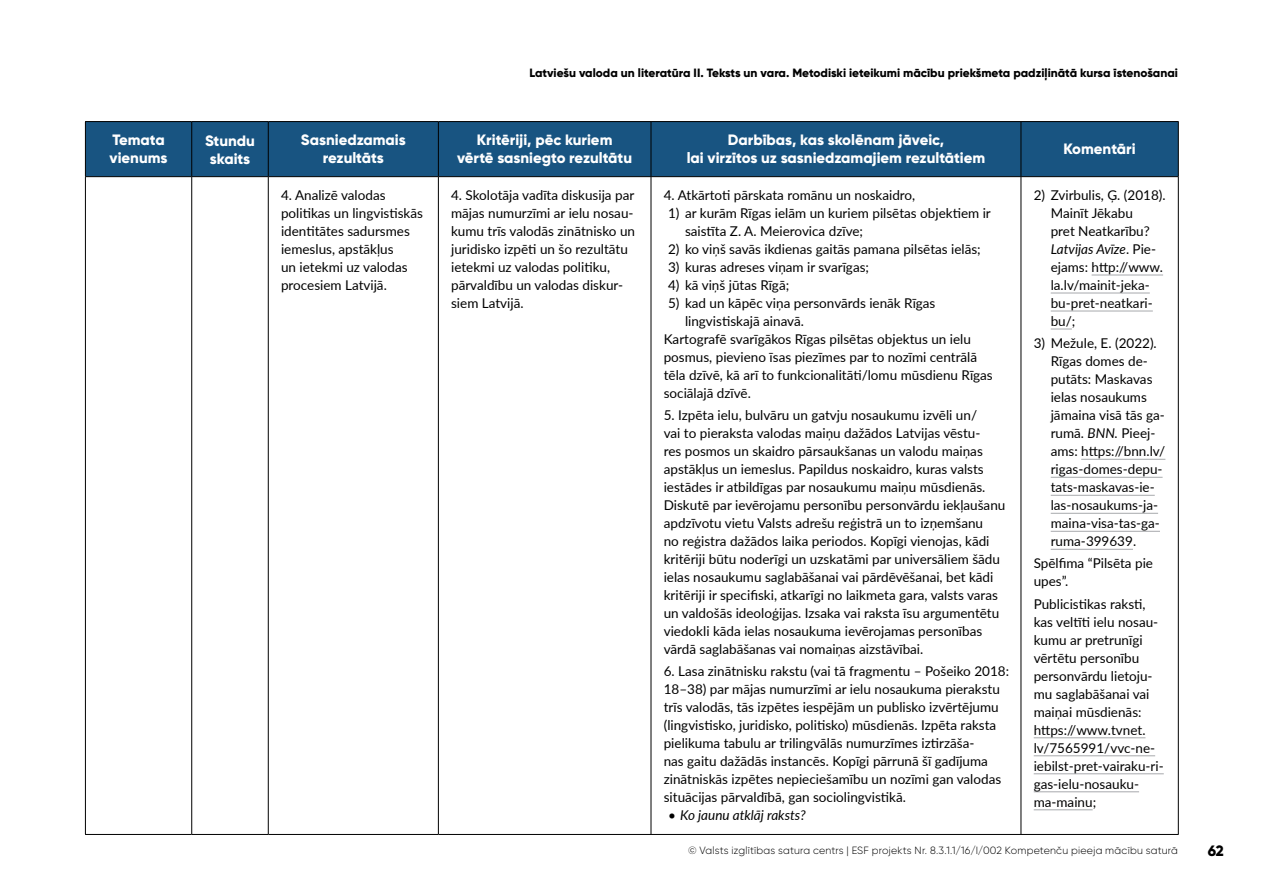
<style>
.page{position:relative;width:1263px;height:893px;background:#fff}
.page>*{position:absolute;margin:0;border:0;box-sizing:border-box;transform-origin:0 0}
.t1{font:800 15px/18px "Gilroy";color:#fff;text-align:center}
.t2{font:800 15px "Gilroy";color:#000}
.t3{font:13.5px/18px "Lato";color:#000}
.t4{font:italic 13.5px "Lato";color:#000}
.t5{font:800 12px "Gilroy";color:#000}
.t6{font:300 10.5px "Gilroy";letter-spacing:.02em;color:#000}
.s1{font-style:italic}
.s2{font-style:normal}
</style>
<div class="page">
<div style="left:86px;top:122px;width:1092px;height:54px;background:#185481"></div>
<hr style="left:191px;top:122px;width:1px;height:54px;background:#000">
<hr style="left:268px;top:122px;width:1px;height:54px;background:#000">
<hr style="left:438px;top:122px;width:1px;height:54px;background:#000">
<hr style="left:651px;top:122px;width:1px;height:54px;background:#000">
<hr style="left:1020px;top:122px;width:1px;height:54px;background:#000">
<hr style="left:191px;top:177px;width:1px;height:657px;background:#000">
<hr style="left:268px;top:177px;width:1px;height:657px;background:#000">
<hr style="left:438px;top:177px;width:1px;height:657px;background:#000">
<hr style="left:651px;top:177px;width:1px;height:657px;background:#000">
<hr style="left:1020px;top:177px;width:1px;height:657px;background:#000">
<hr style="left:85px;top:834px;width:107px;height:1px;background:#000">
<hr style="left:192px;top:834px;width:76px;height:1px;background:#000">
<hr style="left:268px;top:834px;width:170px;height:1px;background:#000">
<hr style="left:438px;top:834px;width:213px;height:1px;background:#000">
<hr style="left:651px;top:834px;width:370px;height:1px;background:#000">
<hr style="left:1021px;top:834px;width:158px;height:1px;background:#000">
<hr style="left:85px;top:177px;width:1px;height:657px;background:#000">
<hr style="left:1178px;top:177px;width:1px;height:657px;background:#000">
<hr style="left:85px;top:121px;width:107px;height:1px;background:#000">
<hr style="left:85px;top:122px;width:1px;height:54px;background:#000">
<hr style="left:192px;top:121px;width:76px;height:1px;background:#000">
<hr style="left:268px;top:121px;width:170px;height:1px;background:#000">
<hr style="left:438px;top:121px;width:213px;height:1px;background:#000">
<hr style="left:651px;top:121px;width:370px;height:1px;background:#000">
<hr style="left:1021px;top:121px;width:158px;height:1px;background:#000">
<hr style="left:1178px;top:122px;width:1px;height:54px;background:#000">
<hr style="left:85px;top:176px;width:107px;height:1px;background:#000">
<hr style="left:192px;top:176px;width:76px;height:1px;background:#000">
<hr style="left:268px;top:176px;width:170px;height:1px;background:#000">
<hr style="left:438px;top:176px;width:213px;height:1px;background:#000">
<hr style="left:651px;top:176px;width:370px;height:1px;background:#000">
<hr style="left:1021px;top:176px;width:158px;height:1px;background:#000">
<hr style="left:1091px;top:275px;width:72px;height:1px;background:#a7a9ac">
<hr style="left:1051px;top:293px;width:99px;height:1px;background:#a7a9ac">
<hr style="left:1051px;top:311px;width:102px;height:1px;background:#a7a9ac">
<svg style="left:1051px;top:329px;width:21px;height:1px"></svg>
<hr style="left:1081px;top:459px;width:84px;height:1px;background:#a7a9ac">
<hr style="left:1051px;top:477px;width:111px;height:1px;background:#a7a9ac">
<hr style="left:1051px;top:495px;width:104px;height:1px;background:#a7a9ac">
<hr style="left:1051px;top:513px;width:107px;height:1px;background:#a7a9ac">
<hr style="left:1051px;top:531px;width:109px;height:1px;background:#a7a9ac">
<hr style="left:1051px;top:549px;width:82px;height:1px;background:#a7a9ac">
<hr style="left:1034px;top:737px;width:111px;height:1px;background:#a7a9ac">
<hr style="left:1034px;top:755px;width:121px;height:1px;background:#a7a9ac">
<hr style="left:1034px;top:773px;width:130px;height:1px;background:#a7a9ac">
<hr style="left:1034px;top:791px;width:105px;height:1px;background:#a7a9ac">
<hr style="left:1034px;top:809px;width:59px;height:1px;background:#a7a9ac">
<p class="t5" style="left:529px;top:65px;width:650px">Latviešu valoda un literatūra II. Teksts un vara. Metodiski ieteikumi mācību priekšmeta padziļinātā kursa īstenošanai</p>
<p class="t1" style="left:110px;top:130px;width:60px;text-align:left">Temata vienums</p>
<p class="t1" style="left:205px;top:132px;width:51px">Stundu skaits</p>
<p class="t1" style="left:301px;top:130px;width:106px">Sasniedzamais rezultāts</p>
<p class="t1" style="left:457px;top:130px;width:177px">Kritēriji, pēc kuriem vērtē sasniegto rezultātu</p>
<p class="t1" style="left:687px;top:130px;width:300px">Darbības, kas skolēnam jāveic,<br>lai virzītos uz sasniedzamajiem rezultātiem</p>
<p class="t1" style="left:1063px;top:139px;width:74px">Komentāri</p>
<p class="t3" style="left:281px;top:185px;width:143px">4. Analizē valodas politikas un lingvistiskās identitātes sadursmes iemeslus, apstākļus<br>un ietekmi uz valodas procesiem Latvijā.</p>
<p class="t3" style="left:451px;top:185px;width:185px">4. Skolotāja vadīta diskusija par mājas numurzīmi ar ielu nosau&shy;kumu trīs valodās zinātnisko un juridisko izpēti un šo rezultātu ietekmi uz valodas politiku, pārvaldību un valodas diskur&shy;siem Latvijā.</p>
<p class="t3" style="left:664px;top:185px;width:253px">4. Atkārtoti pārskata romānu un noskaidro,</p>
<p class="t3" style="left:1051px;top:185px;width:116px;text-indent:-17px">2) Zvirbulis, Ģ. (2018).<br>Mainīt Jēkabu<br>pret Neatkarību?<br><span class="s1">Latvijas Avīze</span>. Pie&shy;ejams: http://www. la.lv/mainit-jeka&shy;bu-pret-neatkari&shy;bu/;</p>
<p class="t3" style="left:1051px;top:334px;width:116px;text-indent:-17px">3) Mežule, E. (2022).<br>Rīgas domes de&shy;putāts: Maskavas ielas nosaukums jāmaina visā tās ga&shy;rumā. <span class="s1">BNN.</span> Pieej&shy;ams: https://bnn.lv/ rigas-domes-depu&shy;tats-maskavas-ie&shy;las-nosaukums-ja&shy;maina-visa-tas-ga&shy;ruma-399639.</p>
<p class="t3" style="left:1034px;top:554px;width:121px">Spēlfima “Pilsēta pie upes”.</p>
<p class="t3" style="left:1034px;top:594px;width:132px">Publicistikas raksti, kas veltīti ielu nosau&shy;kumu ar pretrunīgi vērtētu personību personvārdu lietoju&shy;mu saglabāšanai vai maiņai mūsdienās: https://www.tvnet. lv/7565991/vvc-ne&shy;iebilst-pret-vairaku-ri&shy;gas-ielu-nosauku&shy;ma-mainu;</p>
<p class="t3" style="left:685px;top:203px;width:307px;text-indent:-17px">1) ar kurām Rīgas ielām un kuriem pilsētas objektiem ir saistīta Z. A. Meierovica dzīve;</p>
<p class="t3" style="left:668px;top:239px;width:314px">2) ko viņš savās ikdienas gaitās pamana pilsētas ielās;</p>
<p class="t3" style="left:668px;top:257px;width:203px">3) kuras adreses viņam ir svarīgas;</p>
<p class="t3" style="left:668px;top:275px;width:123px">4) kā viņš jūtas Rīgā;</p>
<p class="t3" style="left:668px;top:293px;width:269px">5) kad un kāpēc viņa personvārds ienāk Rīgas</p>
<p class="t3" style="left:685px;top:311px;width:120px">lingvistiskajā ainavā.</p>
<p class="t3" style="left:664px;top:329px;width:309px">Kartografē svarīgākos Rīgas pilsētas objektus un ielu</p>
<p class="t3" style="left:664px;top:347px;width:315px">posmus, pievieno īsas piezīmes par to nozīmi centrālā</p>
<p class="t3" style="left:664px;top:365px;width:331px">tēla dzīvē, kā arī to funkcionalitāti/lomu mūsdienu Rīgas</p>
<p class="t3" style="left:664px;top:383px;width:89px">sociālajā dzīvē.</p>
<p class="t3" style="left:664px;top:406px;width:343px">5. Izpēta ielu, bulvāru un gatvju nosaukumu izvēli un/<br>vai to pieraksta valodas maiņu dažādos Latvijas vēstu-<br>res posmos un skaidro pārsaukšanas un valodu maiņas apstākļus un iemeslus. Papildus noskaidro, kuras valsts iestādes ir atbildīgas par nosaukumu maiņu mūsdienās.<br>Diskutē par ievērojamu personību personvārdu iekļaušanu apdzīvotu vietu Valsts adrešu reģistrā un to izņemšanu<br>no reģistra dažādos laika periodos. Kopīgi vienojas, kādi kritēriji būtu noderīgi un uzskatāmi par universāliem šādu ielas nosaukumu saglabāšanai vai pārdēvēšanai, bet kādi kritēriji ir specifiski, atkarīgi no laikmeta gara, valsts varas un valdošās ideoloģijas. Izsaka vai raksta īsu argumentētu viedokli kāda ielas nosaukuma ievērojamas personības vārdā saglabāšanas vai nomaiņas aizstāvībai.</p>
<p class="t3" style="left:664px;top:662px;width:347px">6. Lasa zinātnisku rakstu (vai tā fragmentu – Pošeiko 2018:<br>18–38) par mājas numurzīmi ar ielu nosaukuma pierakstu trīs valodās, tās izpētes iespējām un publisko izvērtējumu (lingvistisko, juridisko, politisko) mūsdienās. Izpēta raksta pielikuma tabulu ar trilingvālās numurzīmes iztirzāša-<br>nas gaitu dažādās instancēs. Kopīgi pārrunā šī gadījuma zinātniskās izpētes nepieciešamību un nozīmi gan valodas situācijas pārvaldībā, gan sociolingvistikā.</p>
<p class="t4" style="left:668px;top:806px;width:139px"><span class="s2">•</span> Ko jaunu atklāj raksts?</p>
<p class="t6" style="left:688px;top:844px;width:491px">© Valsts izglītības satura centrs | ESF projekts Nr. 8.3.1.1/16/I/002 Kompetenču pieeja mācību saturā</p>
<p class="t2" style="left:1208px;top:841px;width:18px">62</p>
</div>
